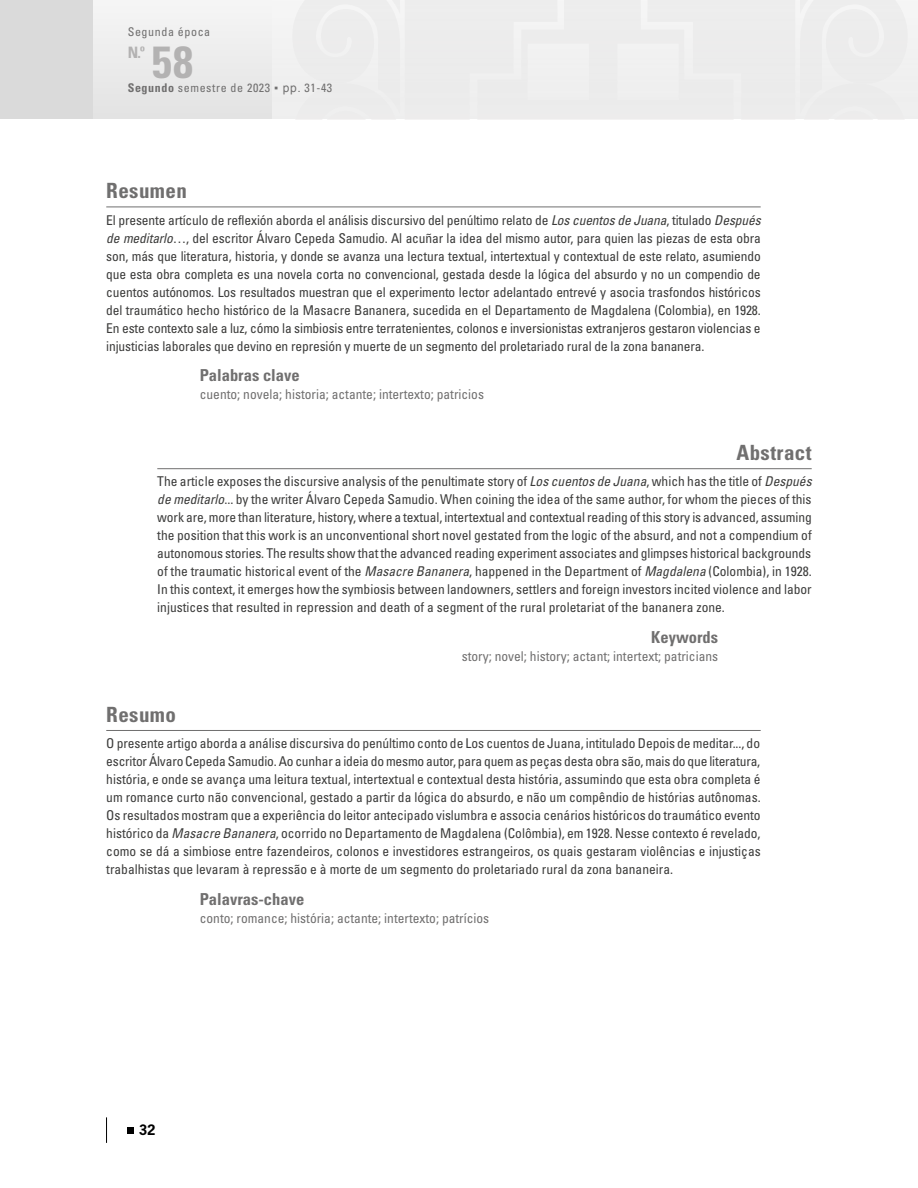
<style>
.page{position:relative;width:918px;height:1188px;background:#fff}
.page>*{position:absolute;margin:0;border:0;box-sizing:border-box;transform-origin:0 0}
.t1{font:700 condensed 45px "Univers LT Std";color:#b3b2b2}
.Abstract_T{font:700 condensed 21px "Univers LT Std";letter-spacing:.02em;color:#706f6f}
.ResumenT{font:700 condensed 21px "Univers LT Std";letter-spacing:.02em;color:#706f6f}
.Resumo_T{font:700 condensed 21px "Univers LT Std";letter-spacing:.02em;color:#706f6f}
.Palavras-chave_T{font:700 condensed 16.5px "Univers LT Std";color:#706f6f}
.PalabrasC_EspT{font:700 condensed 16.5px "Univers LT Std";color:#706f6f}
.Keywords_T{font:700 condensed 16.5px "Univers LT Std";color:#706f6f}
.t2{font:700 condensed 15.75px "Univers LT Std";color:#b3b2b2}
.Abstract_Tx{font:condensed 13.5px/18px "Univers LT Std";color:#3c3c3b;text-align:justify}
.ResumenTx{font:condensed 13.5px/18px "Univers LT Std";letter-spacing:-.01em;color:#3c3c3b;text-align:justify}
.Resumo_Tx{font:condensed 13.5px/18px "Univers LT Std";color:#3c3c3b;text-align:justify}
.palabras_EspaTX{font:condensed 13.5px "Univers LT Std";color:#706f6f}
.Palavras-chave_Tx{font:condensed 13.5px "Univers LT Std";color:#706f6f}
.Keyword_Tx{font:condensed 13.5px "Univers LT Std";color:#706f6f}
.t3{font:700 13.5px "News Gothic Std";color:#000}
.t4{font:condensed 12px "Univers LT Std";letter-spacing:.05em;color:#706f6f}
.s1{font-weight:700}
.s2{font-family:"Arial";font-stretch:normal}
.s3{font-style:italic}
</style>
<div class="page">
<div style="left:94px;top:0;width:824px;height:119px;background:#edecec"></div>
<svg style="left:128px;top:1128px;width:6px;height:6px"></svg>
<svg style="left:106px;top:1117px;width:1px;height:26px"></svg>
<div style="left:0;top:0;width:93px;height:119px;background:#dadada"></div>
<hr style="left:106px;top:207px;width:655px;height:1px;background:#706f6f">
<hr style="left:157px;top:468px;width:655px;height:1px;background:#706f6f">
<hr style="left:106px;top:730px;width:655px;height:1px;background:#706f6f">
<p class="t4" style="left:128px;top:24px;width:84px">Segunda época</p>
<p class="t2" style="left:128px;top:43px;width:19px">N.º</p>
<h1 class="t1" style="left:152px;top:34px;width:43px">58</h1>
<p class="t4" style="left:128px;top:80px;width:206px"><span class="s1">Segundo</span> semestre de 2023 <span class="s2">▪ pp.</span> 31-43</p>
<p class="ResumenT" style="left:106px;top:178px;width:82px">Resumen</p>
<p class="ResumenTx" style="left:106px;top:211px;width:656px">El presente artículo de reflexión aborda el análisis discursivo del penúltimo relato de <span class="s3">Los cuentos de Juana</span>, titulado <span class="s3">Después de meditarlo</span>…, del escritor Álvaro Cepeda Samudio. Al acuñar la idea del mismo autor, para quien las piezas de esta obra son, más que literatura, historia, y donde se avanza una lectura textual, intertextual y contextual de este relato, asumiendo que esta obra completa es una novela corta no convencional, gestada desde la lógica del absurdo y no un compendio de cuentos autónomos. Los resultados muestran que el experimento lector adelantado entrevé y asocia trasfondos históricos del traumático hecho histórico de la Masacre Bananera, sucedida en el Departamento de Magdalena (Colombia), en 1928.<br>En este contexto sale a luz, cómo la simbiosis entre terratenientes, colonos e inversionistas extranjeros gestaron violencias e injusticias laborales que devino en represión y muerte de un segmento del proletariado rural de la zona bananera.</p>
<p class="PalabrasC_EspT" style="left:200px;top:365px;width:101px">Palabras clave</p>
<p class="palabras_EspaTX" style="left:200px;top:386px;width:286px">cuento; novela; historia; actante; intertexto; patricios</p>
<p class="Abstract_T" style="left:736px;top:439px;width:77px">Abstract</p>
<p class="Abstract_Tx" style="left:157px;top:472px;width:656px">The article exposes the discursive analysis of the penultimate story of <span class="s3">Los cuentos de Juana</span>, which has the title of <span class="s3">Después de meditarlo</span>... by the writer Álvaro Cepeda Samudio. When coining the idea of the same author, for whom the pieces of this work are, more than literature, history, where a textual, intertextual and contextual reading of this story is advanced, assuming the position that this work is an unconventional short novel gestated from the logic of the absurd, and not a compendium of autonomous stories. The results show that the advanced reading experiment associates and glimpses historical backgrounds of the traumatic historical event of the <span class="s3">Masacre Bananera</span>, happened in the Department of <span class="s3">Magdalena</span> (Colombia), in 1928.<br>In this context, it emerges how the symbiosis between landowners, settlers and foreign investors incited violence and labor injustices that resulted in repression and death of a segment of the rural proletariat of the bananera zone.</p>
<p class="Keywords_T" style="left:651px;top:627px;width:68px">Keywords</p>
<p class="Keyword_Tx" style="left:462px;top:648px;width:258px">story; novel; history; actant; intertext; patricians</p>
<p class="Resumo_T" style="left:106px;top:701px;width:71px">Resumo</p>
<p class="Resumo_Tx" style="left:106px;top:734px;width:656px">O presente artigo aborda a análise discursiva do penúltimo conto de Los cuentos de Juana, intitulado Depois de meditar..., do escritor Álvaro Cepeda Samudio. Ao cunhar a ideia do mesmo autor, para quem as peças desta obra são, mais do que literatura, história, e onde se avança uma leitura textual, intertextual e contextual desta história, assumindo que esta obra completa é um romance curto não convencional, gestado a partir da lógica do absurdo, e não um compêndio de histórias autônomas.<br>Os resultados mostram que a experiência do leitor antecipado vislumbra e associa cenários históricos do traumático evento histórico da <span class="s3">Masacre Bananera</span>, ocorrido no Departamento de Magdalena (Colômbia), em 1928. Nesse contexto é revelado, como se dá a simbiose entre fazendeiros, colonos e investidores estrangeiros, os quais gestaram violências e injustiças trabalhistas que levaram à repressão e à morte de um segmento do proletariado rural da zona bananeira.</p>
<p class="Palavras-chave_T" style="left:200px;top:889px;width:106px">Palavras-chave</p>
<p class="Palavras-chave_Tx" style="left:200px;top:910px;width:291px">conto; romance; história; actante; intertexto; patrícios</p>
<p class="t3" style="left:139px;top:1121px;width:18px">32</p>
</div>
